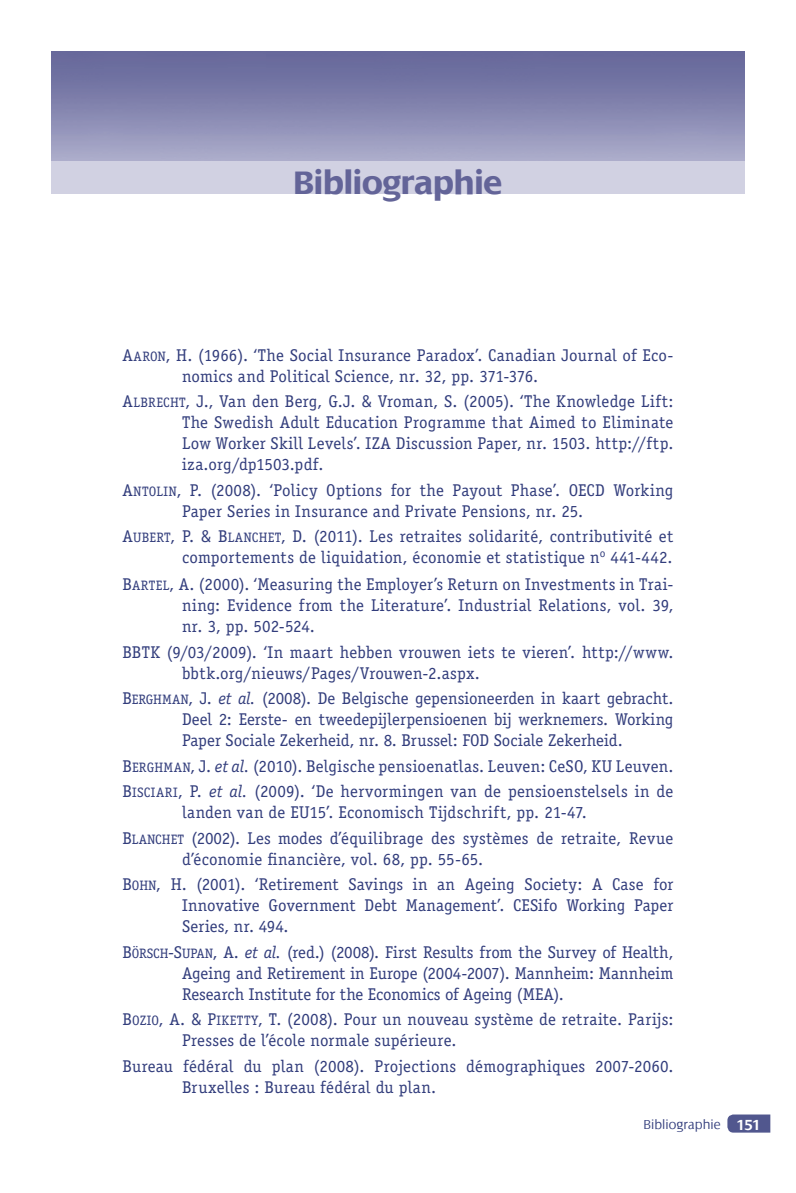
<style>
.page{position:relative;width:796px;height:1193px;background:#fff}
.page>*{position:absolute;margin:0;border:0;box-sizing:border-box;transform-origin:0 0}
.t1{font:700 35px "Dialog";letter-spacing:-.015em;color:#636498}
.t2{font:17.15px/21px "Officina Serif Std Book OV XWSXNC";letter-spacing:.01em;color:#323d7c}
.t3{font:300 14px "Dialog";color:#323d7c}
.s1{font-family:"Officina Serif Std Book SC800 OV YWSXNC"}
.s2{font-family:"Officina Serif Std Book SC800 OV YWSXNC";font-size:13.65px}
.s3{font-family:"Officina Serif Std Book Italic OV VWSXNC"}
.s4{font-weight:700;font-size:15.75px;color:#fff}
</style>
<div class="page">
<svg style="left:727px;top:1114px;width:43px;height:18px"></svg>
<img style="left:51px;top:51px;width:693px;height:109px">
<div style="left:51px;top:160px;width:693px;height:33px;background:#d1d1e2"></div>
<h1 class="t1" style="left:293px;top:161px;width:211px">Bibliographie</h1>
<p class="t2" style="left:182px;top:344px;width:493px;text-indent:-60px"><span class="s1">A</span><span class="s2">ARON</span>, H. (1966). ‘The Social Insurance Paradox’. Canadian Journal of Eco&shy;nomics and Political Science, nr. 32, pp. 371-376.</p>
<p class="t2" style="left:182px;top:390px;width:493px;text-align:justify;text-indent:-60px"><span class="s1">A</span><span class="s2">LBRECHT</span>, J., Van den Berg, G.J. &amp; Vroman, S. (2005). ‘The Knowledge Lift:<br>The Swedish Adult Education Programme that Aimed to Eliminate Low Worker Skill Levels’. IZA Discussion Paper, nr. 1503. http://ftp. iza.org/dp1503.pdf.</p>
<p class="t2" style="left:182px;top:479px;width:492px;text-indent:-60px"><span class="s1">A</span><span class="s2">NTOLIN</span>, P. (2008). ‘Policy Options for the Payout Phase’. OECD Working<br>Paper Series in Insurance and Private Pensions, nr. 25.</p>
<p class="t2" style="left:122px;top:525px;width:552px;text-align:right"><span class="s1">A</span><span class="s2">UBERT</span>, P. &amp; <span class="s1">B</span><span class="s2">LANCHET</span><span class="s1">,</span> D. (2011). Les retraites solidarité, contributivité et comportements de liquidation, économie et statistique n<sup>o</sup> 441-442.</p>
<p class="t2" style="left:182px;top:574px;width:493px;text-align:justify;text-indent:-60px"><span class="s1">B</span><span class="s2">ARTEL</span>, A. (2000). ‘Measuring the Employer’s Return on Investments in Trai&shy;ning: Evidence from the Literature’. Industrial Relations, vol. 39, nr. 3, pp. 502-524.</p>
<p class="t2" style="left:182px;top:641px;width:493px;text-indent:-60px">BBTK (9/03/2009). ‘In maart hebben vrouwen iets te vieren’. http://www. bbtk.org/nieuws/Pages/Vrouwen-2.aspx.</p>
<p class="t2" style="left:182px;top:687px;width:493px;text-align:justify;text-indent:-60px"><span class="s1">B</span><span class="s2">ERGHMAN</span>, J. <span class="s3">et al.</span> (2008). De Belgische gepensioneerden in kaart gebracht.<br>Deel 2: Eerste- en tweedepijlerpensioenen bij werknemers. Working Paper Sociale Zekerheid, nr. 8. Brussel: FOD Sociale Zekerheid.</p>
<p class="t2" style="left:122px;top:753px;width:552px;line-height:25.6px"><span class="s1">B</span><span class="s2">ERGHMAN</span>, J. <span class="s3">et al.</span> (2010). Belgische pensioenatlas. Leuven: CeSO, KU Leuven.<br><span class="s1">B</span><span class="s2">ISCIARI</span>, P. <span class="s3">et al.</span> (2009). ‘De hervormingen van de pensioenstelsels in de</p>
<p class="t2" style="left:122px;top:799px;width:552px;line-height:25.6px;text-indent:60px">landen van de EU15’. Economisch Tijdschrift, pp. 21-47.<br><span class="s1">B</span><span class="s2">LANCHET</span> <span class="s1">(2002).</span> Les modes d’équilibrage des systèmes de retraite, Revue</p>
<p class="t2" style="left:122px;top:846px;width:552px;line-height:25.6px;text-indent:60px">d’économie financière, vol. 68, pp. 55-65.<br><span class="s1">B</span><span class="s2">OHN</span>, H. (2001). ‘Retirement Savings in an Ageing Society: A Case for</p>
<p class="t2" style="left:182px;top:894px;width:493px">Innovative Government Debt Management’. CESifo Working Paper<br>Series, nr. 494.</p>
<p class="t2" style="left:182px;top:941px;width:493px;text-align:justify;text-indent:-60px"><span class="s1">B</span><span class="s2">ÖRSCH</span><span class="s1">-S</span><span class="s2">UPAN</span>, A. <span class="s3">et al.</span> (red.) (2008). First Results from the Survey of Health, Ageing and Retirement in Europe (2004-2007). Mannheim: Mannheim Research Institute for the Economics of Ageing (MEA).</p>
<p class="t2" style="left:182px;top:1008px;width:493px;text-indent:-60px"><span class="s1">B</span><span class="s2">OZIO</span>, A. &amp; <span class="s1">P</span><span class="s2">IKETTY</span>, T. (2008). Pour un nouveau système de retraite. Parijs:<br>Presses de l’école normale supérieure.</p>
<p class="t2" style="left:182px;top:1055px;width:493px;text-indent:-60px">Bureau fédéral du plan (2008). Projections démographiques 2007-2060.<br>Bruxelles : Bureau fédéral du plan.</p>
<p class="t3" style="left:643px;top:1115px;width:119px">Bibliographie <span class="s4">151</span></p>
</div>
